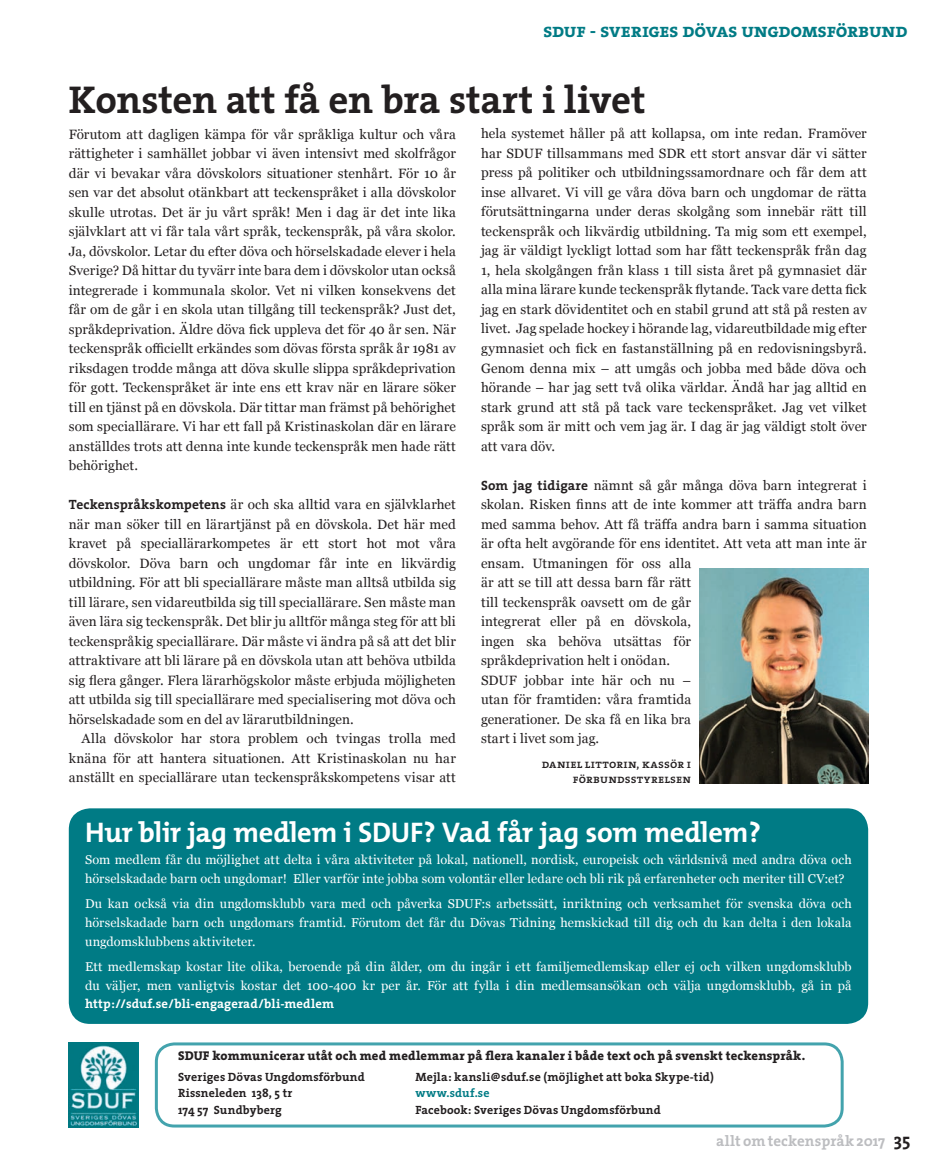
<style>
.page{position:relative;width:936px;height:1170px;background:#fff}
.page>*{position:absolute;margin:0;border:0;box-sizing:border-box;transform-origin:0 0}
.t1{font:700 39px "The Serif";letter-spacing:-.01em;color:#231f20}
.t2{font:700 28.5px "The Mix";letter-spacing:-.01em;color:#fff}
.rubrik_serif_bold_ca{font:19.5px "The Serif Bold Caps";letter-spacing:-.02em;color:#007b85}
.t3{font:700 18px "The Serif";color:#231f20}
.ingress{font:700 15px "The Serif";color:#bcbdc0}
.bröd_9_indrag{font:13.5px/19.5px "Georgia";letter-spacing:.01em;color:#231f20;text-align:justify}
.t4{font:12.75px/19.2px "Georgia";letter-spacing:.01em;color:#fff;text-align:justify}
.t5{font:800 12.75px "The Serif";letter-spacing:.015em;color:#231f20}
.redaktionsinfo{font:700 12px "The Serif";letter-spacing:.01em;color:#231f20}
.bröd_9_indrag-2{font:12px/15px "The Serif Semi Bold Caps";letter-spacing:.02em;color:#231f20;text-align:right}
.redaktionsinfo-2{font:700 12px "The Serif";letter-spacing:.02em;color:#007b85}
.s1{font-family:"The Serif";font-weight:700}
</style>
<div class="page">
<div style="left:155px;top:1042px;width:688px;height:85px;border:3px solid #43a3ad;border-radius:18px"></div>
<img style="left:68px;top:1042px;width:70px;height:85px">
<img style="left:700px;top:568px;width:168px;height:215px">
<div style="left:69px;top:808px;width:799px;height:215px;background:#007b85;border-radius:21px"></div>
<p class="rubrik_serif_bold_ca" style="left:543px;top:14px;width:366px">sduf - sveriges dövas ungdomsförbund</p>
<p class="t1" style="left:69px;top:67px;width:578px">Konsten att få en bra start i livet</p>
<p class="bröd_9_indrag" style="left:69px;top:124px;width:388px">Förutom att dagligen kämpa för vår språkliga kultur och våra rättigheter i samhället jobbar vi även intensivt med skolfrågor där vi bevakar våra dövskolors situationer stenhårt. För 10 år sen var det absolut otänkbart att teckenspråket i alla dövskolor skulle utrotas. Det är ju vårt språk! Men i dag är det inte lika självklart att vi får tala vårt språk, teckenspråk, på våra skolor.<br>Ja, dövskolor. Letar du efter döva och hörselskadade elever i hela Sverige? Då hittar du tyvärr inte bara dem i dövskolor utan också integrerade i kommunala skolor. Vet ni vilken konsekvens det får om de går i en skola utan tillgång till teckenspråk? Just det, språkdeprivation. Äldre döva fick uppleva det för 40 år sen. När teckenspråk officiellt erkändes som dövas första språk år 1981 av riksdagen trodde många att döva skulle slippa språkdeprivation för gott. Teckenspråket är inte ens ett krav när en lärare söker till en tjänst på en dövskola. Där tittar man främst på behörighet som speciallärare. Vi har ett fall på Kristinaskolan där en lärare anställdes trots att denna inte kunde teckenspråk men hade rätt behörighet.</p>
<p class="bröd_9_indrag" style="left:69px;top:494px;width:388px"><span class="s1">Teckenspråkskompetens</span> är och ska alltid vara en självklarhet när man söker till en lärartjänst på en dövskola. Det här med kravet på speciallärarkompetes är ett stort hot mot våra dövskolor. Döva barn och ungdomar får inte en likvärdig utbildning. För att bli speciallärare måste man alltså utbilda sig till lärare, sen vidareutbilda sig till speciallärare. Sen måste man även lära sig teckenspråk. Det blir ju alltför många steg för att bli teckenspråkig speciallärare. Där måste vi ändra på så att det blir attraktivare att bli lärare på en dövskola utan att behöva utbilda sig flera gånger. Flera lärarhögskolor måste erbjuda möjligheten att utbilda sig till speciallärare med specialisering mot döva och hörselskadade som en del av lärarutbildningen.</p>
<p class="bröd_9_indrag" style="left:69px;top:728px;width:388px;text-indent:13px">Alla dövskolor har stora problem och tvingas trolla med knäna för att hantera situationen. Att Kristinaskolan nu har anställt en speciallärare utan teckenspråkskompetens visar att</p>
<p class="bröd_9_indrag" style="left:481px;top:123px;width:387px">hela systemet håller på att kollapsa, om inte redan. Framöver har SDUF tillsammans med SDR ett stort ansvar där vi sätter press på politiker och utbildningssamordnare och får dem att inse allvaret. Vi vill ge våra döva barn och ungdomar de rätta förutsättningarna under deras skolgång som innebär rätt till teckenspråk och likvärdig utbildning. Ta mig som ett exempel, jag är väldigt lyckligt lottad som har fått teckenspråk från dag 1, hela skolgången från klass 1 till sista året på gymnasiet där alla mina lärare kunde teckenspråk flytande. Tack vare detta fick jag en stark dövidentitet och en stabil grund att stå på resten av livet. Jag spelade hockey i hörande lag, vidareutbildade mig efter gymnasiet och fick en fastanställning på en redovisningsbyrå.<br>Genom denna mix – att umgås och jobba med både döva och hörande – har jag sett två olika världar. Ändå har jag alltid en stark grund att stå på tack vare teckenspråket. Jag vet vilket språk som är mitt och vem jag är. I dag är jag väldigt stolt över att vara döv.</p>
<p class="bröd_9_indrag" style="left:481px;top:474px;width:387px;text-align:left"><span class="s1">Som jag tidigare</span> nämnt så går många döva barn integrerat i skolan. Risken finns att de inte kommer att träffa andra barn med samma behov. Att få träffa andra barn i samma situation är ofta helt avgörande för ens identitet. Att veta att man inte är ensam. Utmaningen för oss alla<br>är att se till att dessa barn får rätt<br>till teckenspråk oavsett om de går<br>integrerat eller på en dövskola,<br>ingen ska behöva utsättas för<br>språkdeprivation helt i onödan.</p>
<p class="bröd_9_indrag" style="left:481px;top:669px;width:212px">SDUF jobbar inte här och nu – utan för framtiden: våra framtida generationer. De ska få en lika bra start i livet som jag.</p>
<p class="bröd_9_indrag-2" style="left:541px;top:755px;width:151px">daniel littorin, kassör i förbundsstyrelsen</p>
<p class="t2" style="left:85px;top:808px;width:677px">Hur blir jag medlem i SDUF? Vad får jag som medlem?</p>
<p class="t4" style="left:85px;top:848px;width:768px">Som medlem får du möjlighet att delta i våra aktiviteter på lokal, nationell, nordisk, europeisk och världsnivå med andra döva och hörselskadade barn och ungdomar! Eller varför inte jobba som volontär eller ledare och bli rik på erfarenheter och meriter till CV:et?</p>
<p class="t4" style="left:85px;top:893px;width:768px">Du kan också via din ungdomsklubb vara med och påverka SDUF:s arbetssätt, inriktning och verksamhet för svenska döva och hörselskadade barn och ungdomars framtid. Förutom det får du Dövas Tidning hemskickad till dig och du kan delta i den lokala ungdomsklubbens aktiviteter.</p>
<p class="t4" style="left:85px;top:956px;width:768px;line-height:18.8px">Ett medlemskap kostar lite olika, beroende på din ålder, om du ingår i ett familjemedlemskap eller ej och vilken ungdomsklubb du väljer, men vanligtvis kostar det 100-400 kr per år. För att fylla i din medlemsansökan och välja ungdomsklubb, gå in på <span class="s1">http://sduf.se/bli-engagerad/bli-medlem</span></p>
<p class="t5" style="left:178px;top:1044px;width:628px">SDUF kommunicerar utåt och med medlemmar på flera kanaler i både text och på svenskt teckenspråk.</p>
<p class="redaktionsinfo" style="left:178px;top:1066px;width:188px">Sveriges Dövas Ungdomsförbund</p>
<p class="redaktionsinfo" style="left:178px;top:1083px;width:116px">Rissneleden 138, 5 tr</p>
<p class="redaktionsinfo" style="left:178px;top:1099px;width:105px">174 57 Sundbyberg</p>
<p class="redaktionsinfo" style="left:415px;top:1066px;width:300px">Mejla: kansli@sduf.se (möjlighet att boka Skype-tid)</p>
<p class="redaktionsinfo-2" style="left:415px;top:1083px;width:76px">www.sduf.se</p>
<p class="redaktionsinfo" style="left:415px;top:1099px;width:247px">Facebook: Sveriges Dövas Ungdomsförbund</p>
<p class="ingress" style="left:716px;top:1127px;width:170px">allt om teckenspråk 2017</p>
<p class="t3" style="left:893px;top:1124px;width:18px">35</p>
</div>
